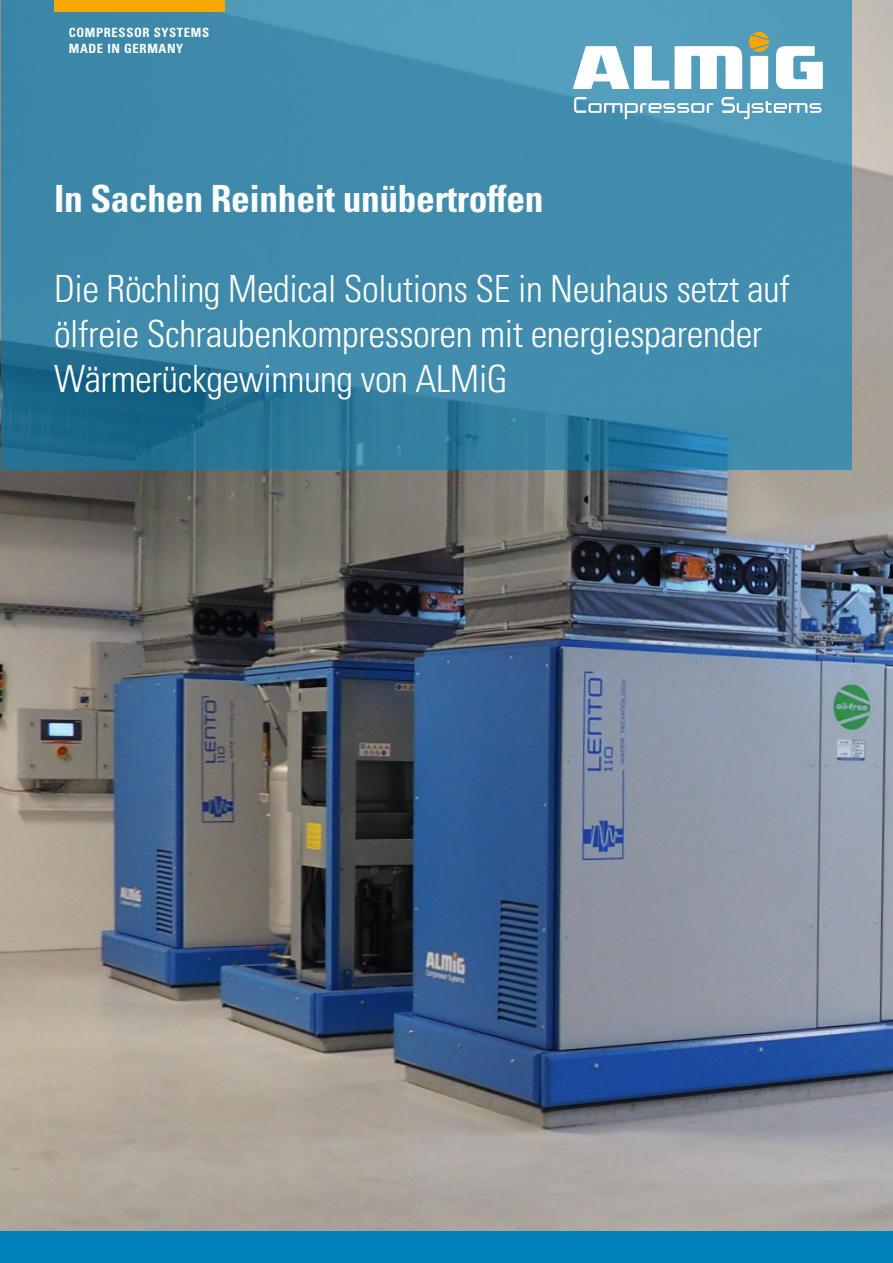
<style>
.page{position:relative;width:893px;height:1263px;background:#fff}
.page>*{position:absolute;margin:0;border:0;box-sizing:border-box;transform-origin:0 0}
.t1{font:300 condensed 37.5px/45px "Univers LT Pro";letter-spacing:-.01em;color:#fff}
.t2{font:700 condensed 37.5px "Univers LT Pro";letter-spacing:-.01em;color:#fff}
.t3{font:700 condensed 12.75px/16.5px "Univers LT Pro";letter-spacing:.05em;color:#fff}
</style>
<div class="page">
<img style="left:0;top:0;width:893px;height:1231px">
<svg style="left:1px;top:0;width:850px;height:470px;background:#3d88a9"></svg>
<div style="left:54px;top:0;width:170px;height:12px;background:#f8a700"></div>
<svg style="left:573px;top:32px;width:250px;height:57px"></svg>
<svg style="left:574px;top:97px;width:139px;height:22px;background:#74aec7"></svg>
<svg style="left:721px;top:97px;width:100px;height:22px;background:#7ab3cb"></svg>
<div style="left:0;top:1231px;width:893px;height:32px;background:#0081bb"></div>
<p class="t3" style="left:69px;top:24px;width:142px">COMPRESSOR SYSTEMS<br>MADE IN GERMANY</p>
<p class="t2" style="left:54px;top:176px;width:491px">In Sachen Reinheit unübertroffen</p>
<p class="t1" style="left:54px;top:264px;width:737px">Die Röchling Medical Solutions SE in Neuhaus setzt auf ölfreie Schraubenkompressoren mit energiesparender<br>Wärmerückgewinnung von ALMiG</p>
</div>
